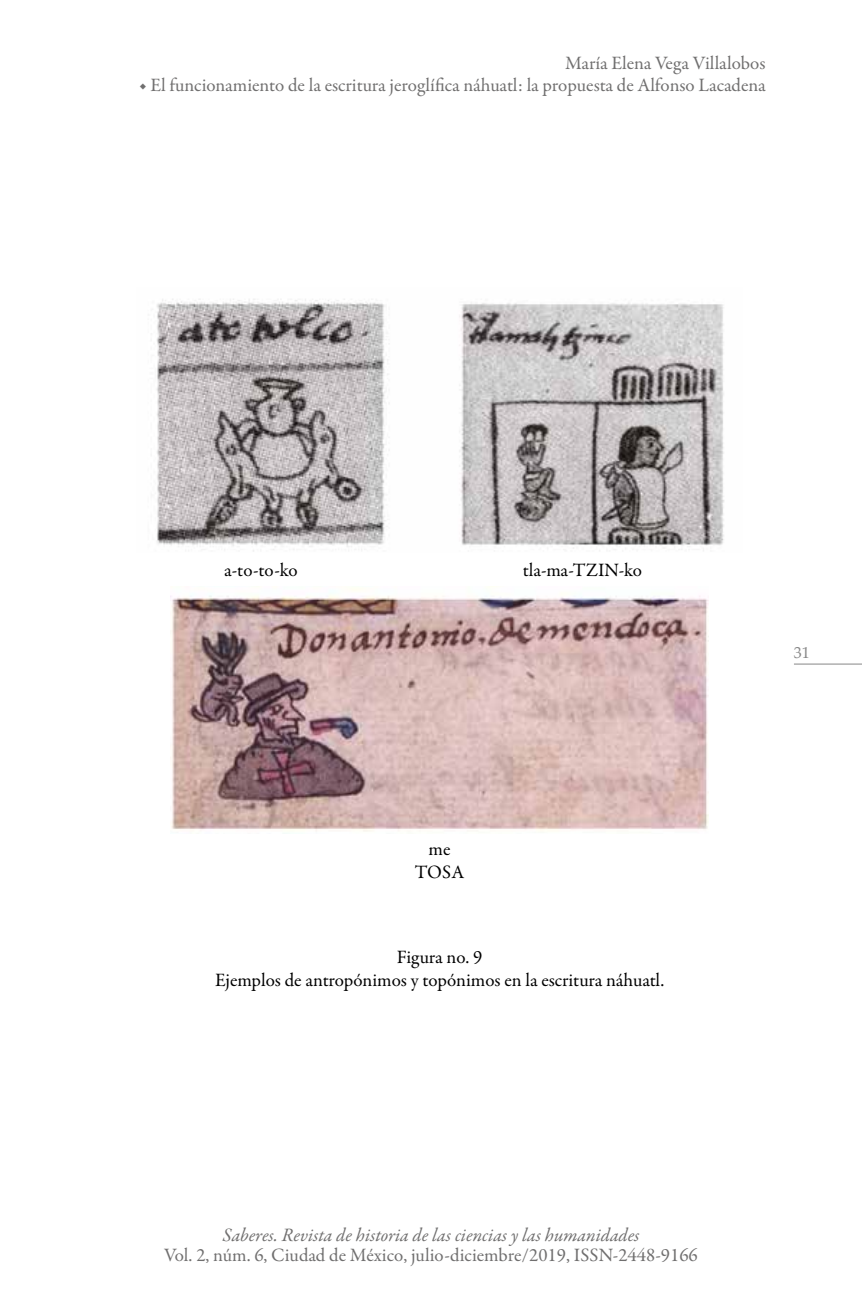
<style>
.page{position:relative;width:862px;height:1293px;background:#fff}
.page>*{position:absolute;margin:0;border:0;box-sizing:border-box;transform-origin:0 0}
.t1{font:19px "Garamond Premr Pro";color:#706f6f}
.t2{font:19px/22.8px "Garamond Premr Pro";letter-spacing:-.005em;color:#000;text-align:center}
.t3{font:italic 19px "Garamond Premr Pro";color:#706f6f}
.t4{font:16px "Palatino Linotype";color:#878787}
</style>
<div class="page">
<hr style="left:794px;top:663px;width:68px;height:1px;background:#878787">
<img style="left:156px;top:299px;width:568px;height:253px">
<img style="left:170px;top:586px;width:539px;height:246px">
<p class="t1" style="left:565px;top:51px;width:202px">María Elena Vega Villalobos</p>
<p class="t1" style="left:140px;top:73px;width:627px">◆ El funcionamiento de la escritura jeroglífica náhuatl: la propuesta de Alfonso Lacadena</p>
<p class="t2" style="left:224px;top:559px;width:75px">a-to-to-ko</p>
<p class="t2" style="left:523px;top:559px;width:121px">tla-ma-TZIN-ko</p>
<p class="t2" style="left:415px;top:838px;width:51px">me<br>TOSA</p>
<p class="t2" style="left:215px;top:946px;width:451px">Figura no. 9<br>Ejemplos de antropónimos y topónimos en la escritura náhuatl.</p>
<p class="t3" style="left:222px;top:1223px;width:419px">Saberes. Revista de historia de las ciencias y las humanidades</p>
<p class="t1" style="left:164px;top:1243px;width:535px">Vol. 2, núm. 6, Ciudad de México, julio-diciembre/2019, ISSN-2448-9166</p>
<p class="t4" style="left:794px;top:641px;width:17px">31</p>
</div>
